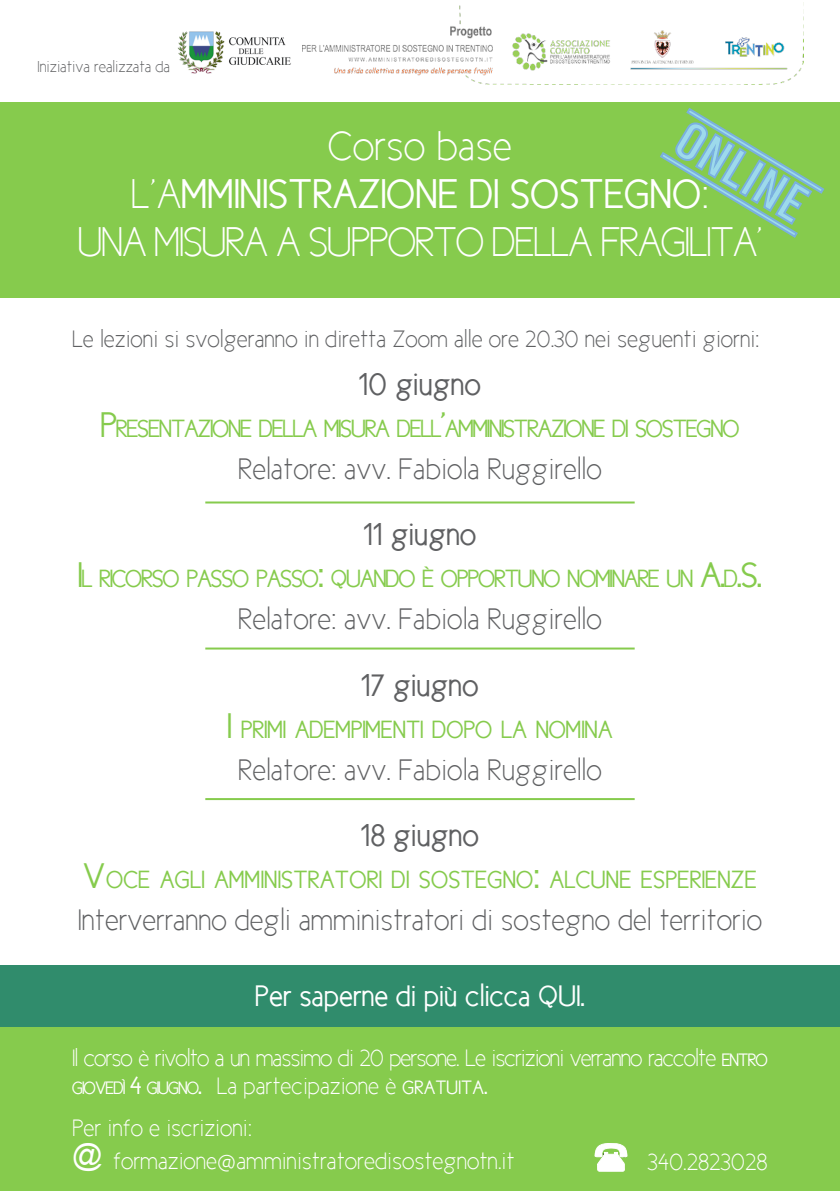
<style>
.page{position:relative;width:840px;height:1191px;background:#fff}
.page>*{position:absolute;margin:0;border:0;box-sizing:border-box;transform-origin:0 0}
.t1{font:42px "New Cicle Fina";letter-spacing:-.04em;color:#fff}
.t2{font:42px "New Cicle Gordita";color:#fff}
.t3{font:42px "New Cicle Fina";color:#fff}
.t4{font:32px "New Cicle Gordita";color:#5f6062}
.t5{font:30px "New Cicle Fina";color:#5f6062}
.t6{font:30px "New Cicle Gordita";color:#fff}
.t7{font:30px "Arial";color:#fff}
.t8{font:25.2px "New Cicle Gordita";letter-spacing:-.055em;color:#86cb4d}
.t9{font:25.2px "New Cicle Gordita";color:#86cb4d}
.t10{font:25.2px "New Cicle Gordita";letter-spacing:-.015em;color:#86cb4d}
.t11{font:24px/28px "New Cicle Fina";letter-spacing:-.04em;color:#fff}
.t12{font:24px "New Cicle Fina";color:#fff}
.t13{font:24px "New Cicle Fina";color:#5f6062}
.t14{font:16px "New Cicle Fina";color:#5f6062}
.s1{font-family:"New Cicle Fina"}
.s2{font-size:36px}
.s3{font-family:"New Cicle Gordita";font-size:18.2px}
.s4{font-family:"New Cicle Gordita";font-size:26px}
.s5{font-family:"New Cicle Gordita";font-size:19.6px}
.s6{font-family:"New Cicle Gordita"}
</style>
<div class="page">
<div style="left:0;top:102px;width:839px;height:196px;background:#86cb4d"></div>
<div style="left:0;top:1026px;width:839px;height:165px;background:#86cb4d"></div>
<div style="left:0;top:965px;width:839px;height:62px;background:#308c6c"></div>
<svg style="left:660px;top:108px;width:165px;height:130px"></svg>
<img style="left:302px;top:5px;width:501px;height:79px">
<svg style="left:594px;top:1143px;width:32px;height:28px"></svg>
<hr style="left:205px;top:501px;width:429px;height:2px;background:#86cb4d">
<hr style="left:205px;top:647px;width:429px;height:2px;background:#86cb4d">
<hr style="left:205px;top:798px;width:429px;height:2px;background:#86cb4d">
<img style="left:178px;top:31px;width:113px;height:43px">
<p class="t14" style="left:37px;top:59px;width:134px">Iniziativa realizzata da</p>
<h1 class="t3" style="left:328px;top:124px;width:185px">Corso base</h1>
<h1 class="t2" style="left:131px;top:172px;width:579px"><span class="s1">L’A</span>MMINISTRAZIONE DI SOSTEGNO<span class="s1">:</span></h1>
<h1 class="t1" style="left:77px;top:220px;width:686px">UNA MISURA A SUPPORTO DELLA FRAGILITA’</h1>
<p class="t13" style="left:72px;top:326px;width:688px">Le lezioni si svolgeranno in diretta Zoom alle ore 20.30 nei seguenti giorni:</p>
<p class="t4" style="left:358px;top:367px;width:124px">10 giugno</p>
<p class="t8" style="left:100px;top:415px;width:641px"><span class="s2">P</span>RESENTAZIONE DELLA MISURA DELL<span class="s2">’</span>AMMINISTRAZIONE DI SOSTEGNO</p>
<p class="t5" style="left:238px;top:453px;width:365px">Relatore: avv. Fabiola Ruggirello</p>
<p class="t4" style="left:363px;top:517px;width:115px">11 giugno</p>
<p class="t8" style="left:78px;top:565px;width:685px"><span class="s2">I</span>L RICORSO PASSO PASSO<span class="s2">:</span> QUANDO È OPPORTUNO NOMINARE UN <span class="s2">A.</span>D<span class="s2">.S.</span></p>
<p class="t5" style="left:238px;top:603px;width:365px">Relatore: avv. Fabiola Ruggirello</p>
<p class="t4" style="left:361px;top:668px;width:119px">17 giugno</p>
<p class="t10" style="left:227px;top:716px;width:386px"><span class="s2">I</span> PRIMI ADEMPIMENTI DOPO LA NOMINA</p>
<p class="t5" style="left:238px;top:753px;width:365px">Relatore: avv. Fabiola Ruggirello</p>
<p class="t4" style="left:360px;top:818px;width:120px">18 giugno</p>
<p class="t9" style="left:83px;top:866px;width:675px"><span class="s2">V</span>OCE AGLI AMMINISTRATORI DI SOSTEGNO<span class="s2">:</span> ALCUNE ESPERIENZE</p>
<p class="t5" style="left:78px;top:904px;width:685px">Interverranno degli amministratori di sostegno del territorio</p>
<p class="t6" style="left:255px;top:980px;width:331px">Per saperne di più clicca QUI.</p>
<p class="t11" style="left:72px;top:1043px;width:697px">Il corso è rivolto a un massimo di 20 persone. Le iscrizioni verranno raccolte <span class="s3">ENTRO<br>GIOVEDÌ</span> <span class="s4">4</span> <span class="s3">GIUGNO</span><span class="s4">.</span> La partecipazione è <span class="s5">GRATUITA</span><span class="s6">.</span></p>
<p class="t12" style="left:72px;top:1114px;width:181px">Per info e iscrizioni:</p>
<p class="t7" style="left:72px;top:1134px;width:32px">@</p>
<p class="t12" style="left:647px;top:1149px;width:121px">340.2823028</p>
<p class="t12" style="left:113px;top:1147px;width:402px">formazione@amministratoredisostegnotn.it</p>
</div>
